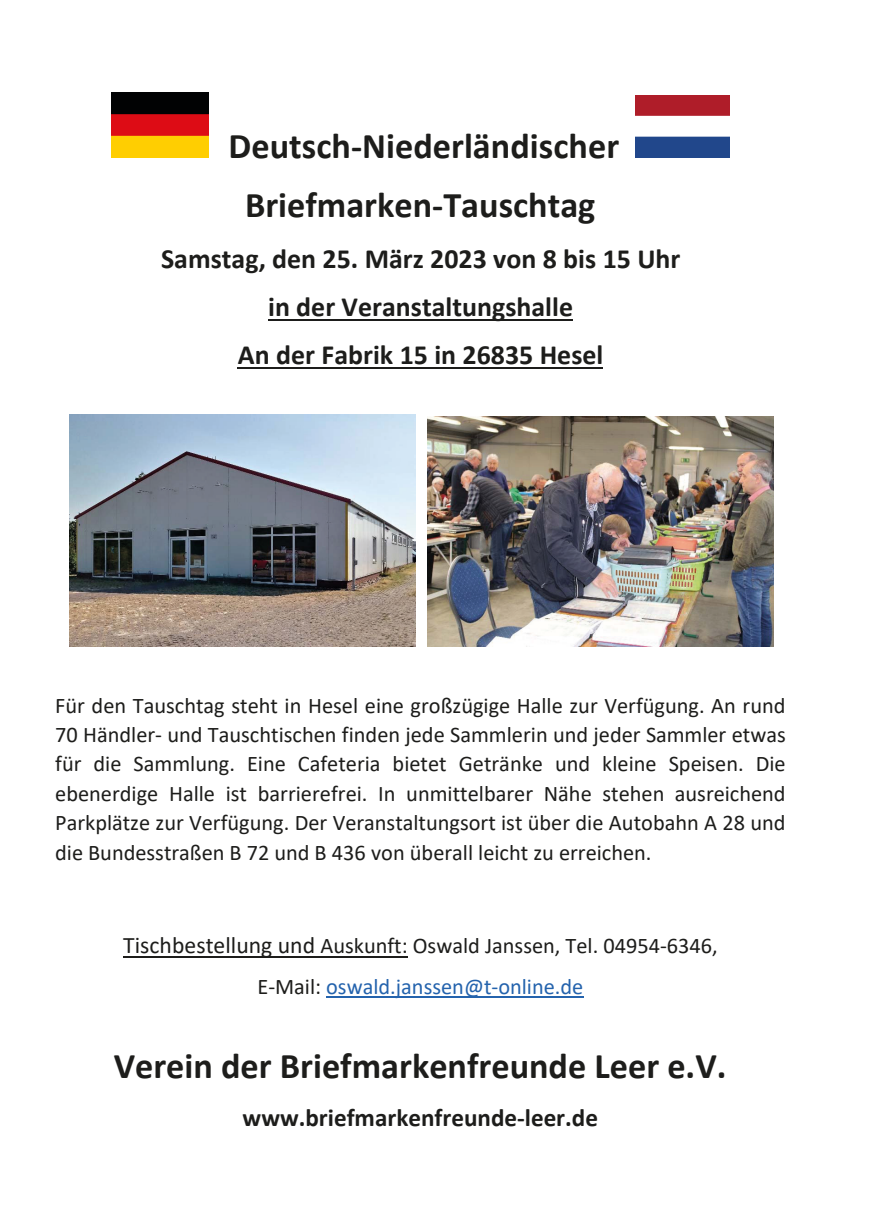
<style>
.page{position:relative;width:874px;height:1225px;background:#fff}
.page>*{position:absolute;margin:0;border:0;box-sizing:border-box;transform-origin:0 0}
.t1{font:700 36.2px/59px "Calibri";color:#1d1d1b;text-align:center}
.t2{font:700 27.8px/48px "Calibri";color:#1d1d1b;text-align:center}
.t3{font:700 25.2px "Calibri";color:#1d1d1b}
.t4{font:22.4px/29.4px "Calibri";color:#1d1d1b;text-align:justify}
.s1{font-size:23.6px}
.s2{color:#2463ad}
</style>
<div class="page">
<hr style="left:268px;top:319px;width:304px;height:2px;background:#1d1d1b">
<hr style="left:238px;top:367px;width:364px;height:1px;background:#1d1d1b">
<hr style="left:123px;top:956px;width:284px;height:1px;background:#1d1d1b">
<hr style="left:326px;top:996px;width:257px;height:2px;background:#2463ad">
<img style="left:111px;top:93px;width:97px;height:65px">
<img style="left:635px;top:95px;width:94px;height:63px">
<img style="left:70px;top:414px;width:345px;height:232px">
<img style="left:427px;top:417px;width:346px;height:230px">
<h1 class="t1" style="left:228px;top:116px;width:392px">Deutsch-Niederländischer<br>Briefmarken-Tauschtag</h1>
<p class="t2" style="left:161px;top:234px;width:520px">Samstag, den 25. März 2023 von 8 bis 15 Uhr in der Veranstaltungshalle<br>An der Fabrik 15 in 26835 Hesel</p>
<p class="t4" style="left:55px;top:690px;width:731px">Für den Tauschtag steht in Hesel eine großzügige Halle zur Verfügung. An rund 70 Händler- und Tauschtischen finden jede Sammlerin und jeder Sammler etwas für die Sammlung. Eine Cafeteria bietet Getränke und kleine Speisen. Die ebenerdige Halle ist barrierefrei. In unmittelbarer Nähe stehen ausreichend Parkplätze zur Verfügung. Der Veranstaltungsort ist über die Autobahn A 28 und die Bundesstraßen B 72 und B 436 von überall leicht zu erreichen.</p>
<p class="t4" style="left:123px;top:924px;width:595px;line-height:41px;text-align:center"><span class="s1">Tischbestellung und</span> Auskunft: Oswald Janssen, Tel. 04954-6346,<br>E-Mail: <span class="s2">oswald.janssen@t-online.de</span></p>
<h1 class="t1" style="left:114px;top:1035px;width:614px">Verein der Briefmarkenfreunde Leer e.V.</h1>
<p class="t3" style="left:242px;top:1099px;width:357px">www.briefmarkenfreunde-leer.de</p>
</div>
